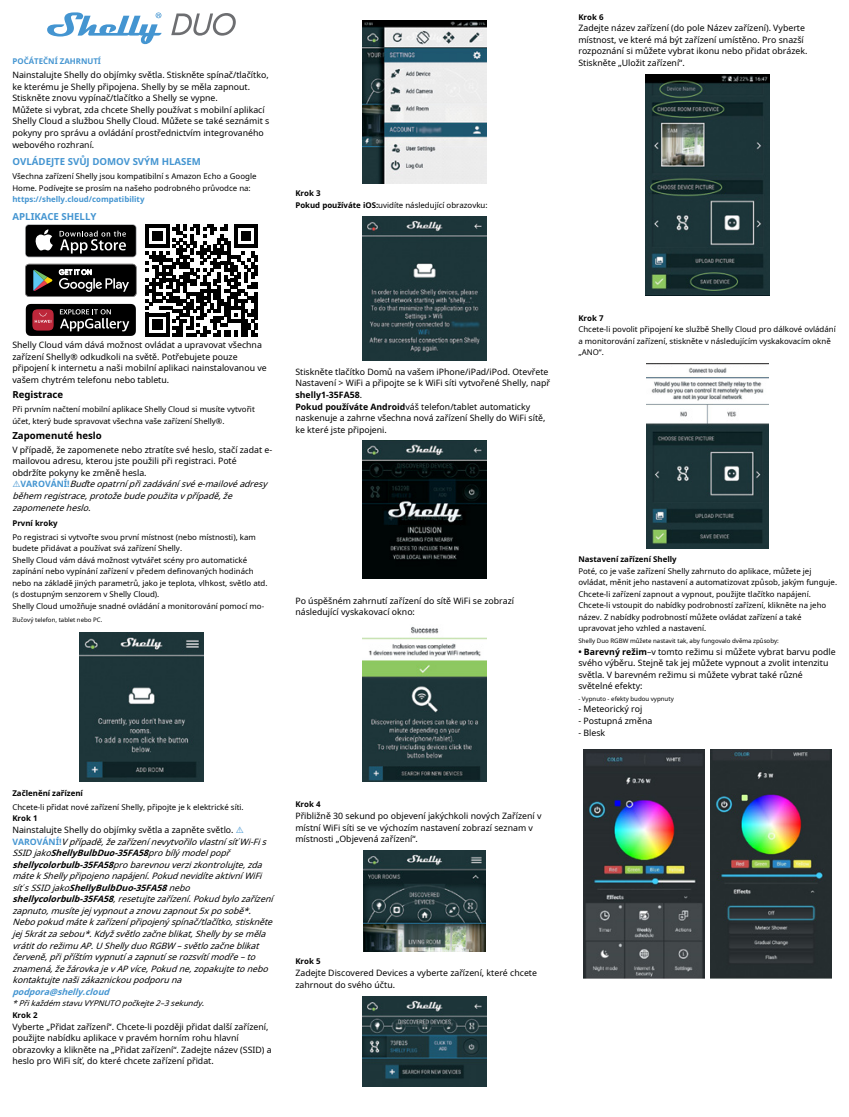
<style>
.page{position:relative;width:849px;height:1117px;background:#fff}
.page>*{position:absolute;margin:0;border:0;box-sizing:border-box;transform-origin:0 0}
.t1{font:700 9.62px "Noto Sans";color:#4495d1}
.t2{font:700 9.62px "Noto Sans";color:#000}
.t3{font:8.75px/11.5px "Noto Sans";color:#000}
.t4{font:italic 8.75px/11.5px "Noto Sans";color:#000}
.t5{font:italic 700 8.75px "Noto Sans";color:#4495d1}
.t6{font:7.88px/11.5px "Noto Sans";color:#000}
.t7{font:700 7.88px "Noto Sans";color:#000}
.t8{font:700 7.88px "Noto Sans";color:#4495d1}
.t9{font:italic 7.88px "Noto Sans";color:#000}
.t10{font:6.12px "Noto Sans";color:#000}
.s1{font-weight:700}
.s2{color:#4495d1}
.s3{font-weight:700;color:#4495d1}
.s4{font-style:italic}
.s5{font-style:normal}
.s6{font-weight:700;font-style:normal;color:#4495d1}
</style>
<div class="page">
<svg style="left:47px;top:12px;width:114px;height:32px"></svg>
<svg style="left:171px;top:13px;width:65px;height:23px"></svg>
<svg style="left:25px;top:224px;width:111px;height:33px"></svg>
<div style="left:26px;top:225px;width:110px;height:31px;background:#000;border-radius:3px"></div>
<svg style="left:35px;top:229px;width:18px;height:21px"></svg>
<svg style="left:60px;top:230px;width:66px;height:23px"></svg>
<svg style="left:25px;top:264px;width:111px;height:33px;background:#2d2f2e"></svg>
<svg style="left:25px;top:303px;width:111px;height:33px;background:#3b2b2d"></svg>
<svg style="left:145px;top:224px;width:113px;height:112px"></svg>
<img style="left:79px;top:632px;width:124px;height:149px">
<img style="left:362px;top:21px;width:124px;height:162px">
<img style="left:362px;top:217px;width:124px;height:144px">
<img style="left:362px;top:441px;width:124px;height:138px">
<img style="left:362px;top:627px;width:124px;height:154px">
<img style="left:364px;top:850px;width:121px;height:100px">
<img style="left:362px;top:996px;width:124px;height:89px">
<img style="left:645px;top:75px;width:124px;height:220px">
<img style="left:646px;top:363px;width:122px;height:185px">
<img style="left:583px;top:749px;width:121px;height:229px">
<img style="left:710px;top:749px;width:121px;height:229px">
<p class="t7" style="left:578px;top:11px;width:27px">Krok 6</p>
<p class="t3" style="left:578px;top:22px;width:230px">Zadejte název zařízení (do pole Název zařízení). Vyberte místnost, ve které má být zařízení umístěno. Pro snazší rozpoznání si můžete vybrat ikonu nebo přidat obrázek.</p>
<p class="t8" style="left:13px;top:56px;width:90px">POČÁTEČNÍ ZAHRNUTÍ</p>
<p class="t3" style="left:578px;top:57px;width:108px">Stiskněte „Uložit zařízení“.</p>
<p class="t3" style="left:12px;top:69px;width:258px">Nainstalujte Shelly do objímky světla. Stiskněte spínač/tlačítko, ke kterému je Shelly připojena. Shelly by se měla zapnout.<br>Stiskněte znovu vypínač/tlačítko a Shelly se vypne.<br>Můžete si vybrat, zda chcete Shelly používat s mobilní aplikací Shelly Cloud a službou Shelly Cloud. Můžete se také seznámit s pokyny pro správu a ovládání prostřednictvím integrovaného webového rozhraní.</p>
<p class="t1" style="left:13px;top:155px;width:190px">OVLÁDEJTE SVŮJ DOMOV SVÝM HLASEM</p>
<p class="t6" style="left:12px;top:170px;width:245px">Všechna zařízení Shelly jsou kompatibilní s Amazon Echo a Google<br>Home. Podívejte se prosím na našeho podrobného průvodce na:</p>
<p class="t8" style="left:12px;top:194px;width:133px">https://shelly.cloud/compatibility</p>
<p class="t6" style="left:295px;top:187px;width:193px"><span class="s1">Krok 3<br>Pokud používáte iOS:</span>uvidíte následující obrazovku:</p>
<p class="t1" style="left:13px;top:209px;width:85px">APLIKACE SHELLY</p>
<p class="t3" style="left:12px;top:339px;width:256px">Shelly Cloud vám dává možnost ovládat a upravovat všechna zařízení Shelly® odkudkoli na světě. Potřebujete pouze připojení k internetu a naši mobilní aplikaci nainstalovanou ve vašem chytrém telefonu nebo tabletu.</p>
<p class="t2" style="left:12px;top:387px;width:52px">Registrace</p>
<p class="t6" style="left:12px;top:403px;width:244px">Při prvním načtení mobilní aplikace Shelly Cloud si musíte vytvořit účet, který bude spravovat všechna vaše zařízení Shelly®.</p>
<p class="t2" style="left:12px;top:428px;width:91px">Zapomenuté heslo</p>
<p class="t3" style="left:12px;top:443px;width:261px">V případě, že zapomenete nebo ztratíte své heslo, stačí zadat e&shy;mailovou adresu, kterou jste použili při registraci. Poté obdržíte pokyny ke změně hesla.<br><span class="s2">⚠</span> <span class="s3">V A R O V Á N Í !</span> <span class="s4">Buďteopatrnípřizadávánísvée-mailovéadresy během registrace,protožebudepoužitavpřípadě,že zapomeneteheslo.</span></p>
<p class="t7" style="left:12px;top:517px;width:47px">První kroky</p>
<p class="t6" style="left:12px;top:530px;width:256px">Po registraci si vytvořte svou první místnost (nebo místnosti), kam budete přidávat a používat svá zařízení Shelly.<br>Shelly Cloud vám dává možnost vytvářet scény pro automatické zapínání nebo vypínání zařízení v předem definovaných hodinách nebo na základě jiných parametrů, jako je teplota, vlhkost, světlo atd. (s dostupným senzorem v Shelly Cloud).<br>Shelly Cloud umožňuje snadné ovládání a monitorování pomocí mo-</p>
<p class="t10" style="left:12px;top:615px;width:92px">žlučový telefon, tablet nebo PC.</p>
<p class="t3" style="left:295px;top:365px;width:256px">Stiskněte tlačítko Domů na vašem iPhone/iPad/iPod. Otevřete Nastavení &gt; WiFi a připojte se k WiFi síti vytvořené Shelly, např <span class="s1">shelly1-35FA58</span>.<br><span class="s1">Pokud používáte Android</span>váš telefon/tablet automaticky naskenuje a zahrne všechna nová zařízení Shelly do WiFi sítě, ke které jste připojeni.</p>
<p class="t3" style="left:295px;top:594px;width:220px">Po úspěšném zahrnutí zařízení do sítě WiFi se zobrazí následující vyskakovací okno:</p>
<p class="t7" style="left:12px;top:787px;width:72px">Začlenění zařízení</p>
<p class="t6" style="left:12px;top:800px;width:233px">Chcete-li přidat nové zařízení Shelly, připojte je k elektrické síti.</p>
<p class="t7" style="left:12px;top:812px;width:27px">Krok 1</p>
<p class="t4" style="left:12px;top:823px;width:265px"><span class="s5">Nainstalujte Shelly do objímky světla a zapněte světlo.</span> <span class="s2">⚠<br></span><span class="s6">V A R O V Á N Í !</span> Vpřípadě,žezařízenínevytvořilovlastnísíť Wi-Fis SSIDjako<span class="s1">ShellyBulbDuo-35FA58</span>probílýmodelpopř <span class="s1">shellycolorbulb-35FA58</span>probarevnouverzizkontrolujte,zda mátekShellypřipojenonapájení.PokudnevidíteaktivníWiFi síť sSSIDjako<span class="s1">ShellyBulbDuo-35FA58</span> nebo <span class="s1">shellycolorbulb-35FA58</span>,resetujtezařízení.Pokudbylozařízení zapnuto,musítejej vypnoutaznovuzapnout5xposobě*.<br>Nebopokudmátekzařízenípřipojenýspínač/tlačítko,stiskněte jej 5krátzasebou*.Kdyžsvětlozačneblikat,Shellybyseměla vrátitdorežimuAP.UShellyduoRGBW –světlozačneblikat červeně,připříštím vypnutíazapnutíserozsvítímodře–to znamená,žežárovkajevAPvíce,Pokudne,zopakujtetonebo kontaktujtenašizákaznickoupodporuna</p>
<p class="t5" style="left:12px;top:985px;width:102px">podpora@shelly.cloud</p>
<p class="t9" style="left:12px;top:997px;width:196px">*Přikaždém stavuVYPNUTO počkejte2–3sekundy.</p>
<p class="t7" style="left:12px;top:1009px;width:27px">Krok 2</p>
<p class="t3" style="left:12px;top:1020px;width:261px">Vyberte „Přidat zařízení“. Chcete-li později přidat další zařízení, použijte nabídku aplikace v pravém horním rohu hlavní obrazovky a klikněte na „Přidat zařízení“. Zadejte název (SSID) a heslo pro WiFi síť, do které chcete zařízení přidat.</p>
<p class="t7" style="left:295px;top:798px;width:27px">Krok 4</p>
<p class="t3" style="left:295px;top:809px;width:247px">Přibližně 30 sekund po objevení jakýchkoli nových Zařízení v místní WiFi síti se ve výchozím nastavení zobrazí seznam v místnosti „Objevená zařízení“.</p>
<p class="t7" style="left:295px;top:955px;width:27px">Krok 5</p>
<p class="t3" style="left:295px;top:966px;width:243px">Zadejte Discovered Devices a vyberte zařízení, které chcete zahrnout do svého účtu.</p>
<p class="t7" style="left:578px;top:312px;width:27px">Krok 7</p>
<p class="t6" style="left:578px;top:323px;width:259px">Chcete-li povolit připojení ke službě Shelly Cloud pro dálkové ovládání a monitorování zařízení, stiskněte v následujícím vyskakovacím okně „ANO“.</p>
<p class="t7" style="left:578px;top:553px;width:100px">Nastavení zařízení Shelly</p>
<p class="t6" style="left:578px;top:564px;width:260px">Poté, co je vaše zařízení Shelly zahrnuto do aplikace, můžete jej ovládat, měnit jeho nastavení a automatizovat způsob, jakým funguje.<br>Chcete-li zařízení zapnout a vypnout, použijte tlačítko napájení.<br>Chcete-li vstoupit do nabídky podrobností zařízení, klikněte na jeho název. Z nabídky podrobností můžete ovládat zařízení a také upravovat jeho vzhled a nastavení.</p>
<p class="t10" style="left:578px;top:636px;width:202px">Shelly Duo RGBW můžete nastavit tak, aby fungovalo dvěma způsoby:</p>
<p class="t3" style="left:578px;top:645px;width:259px"><span class="s1">• Barevný režim</span>–v tomto režimu si můžete vybrat barvu podle svého výběru. Stejně tak jej můžete vypnout a zvolit intenzitu světla. V barevném režimu si můžete vybrat také různé světelné efekty:</p>
<p class="t10" style="left:578px;top:694px;width:97px">- Vypnuto - efekty budou vypnuty</p>
<p class="t3" style="left:578px;top:703px;width:65px">- Meteorický roj</p>
<p class="t3" style="left:578px;top:714px;width:75px">- Postupná změna</p>
<p class="t3" style="left:578px;top:726px;width:28px">- Blesk</p>
</div>
